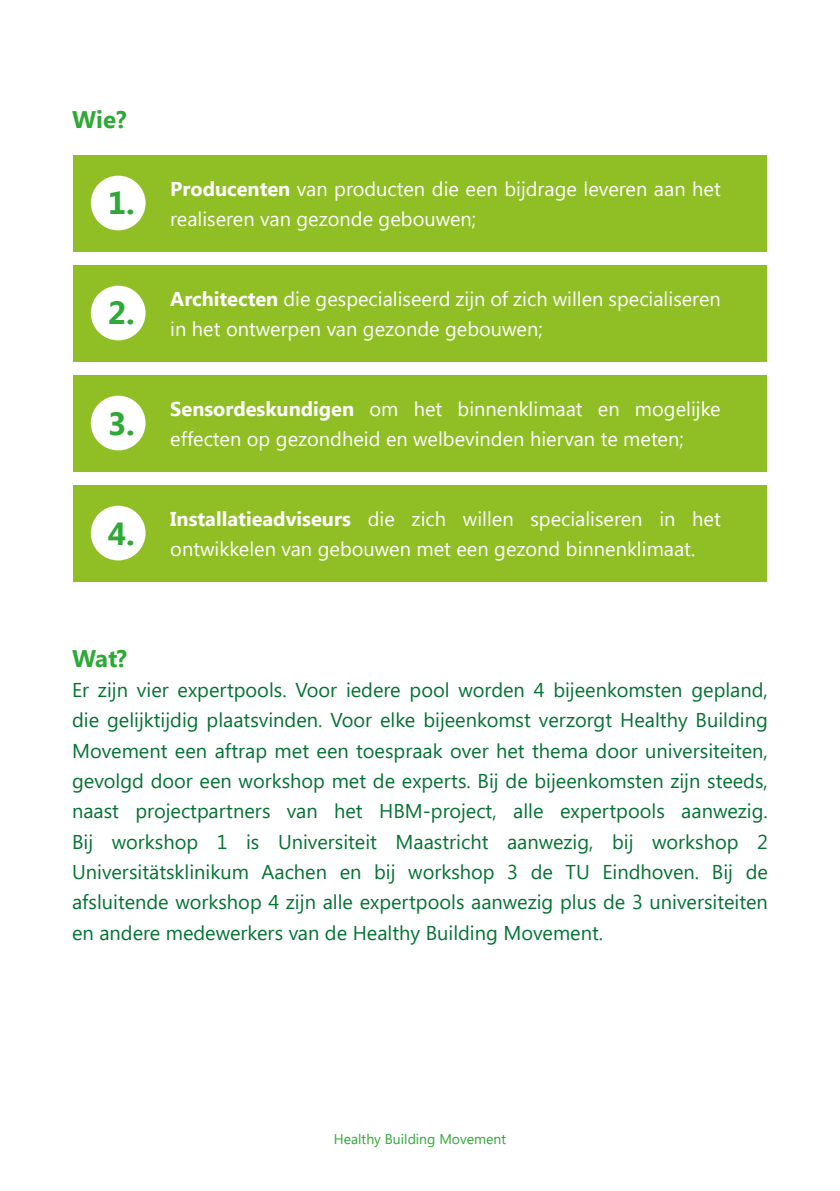
<style>
.page{position:relative;width:840px;height:1191px;background:#fff}
.page>*{position:absolute;margin:0;border:0;box-sizing:border-box;transform-origin:0 0}
.t1{font:700 32px "Segoe UI";color:#2ea836}
.t2{font:700 24px "Segoe UI";color:#2ea836}
.t3{font:20px/30.4px "Segoe UI";color:#037233;text-align:justify}
.t4{font:20px/30.4px "Segoe UI";color:#fff}
.t5{font:14px "Segoe UI";color:#2ea836}
.s1{font-weight:700}
</style>
<div class="page">
<div style="left:73px;top:155px;width:693px;height:96px;background:#8fbf25"></div>
<div style="left:73px;top:265px;width:693px;height:96px;background:#8fbf25"></div>
<div style="left:73px;top:375px;width:693px;height:96px;background:#8fbf25"></div>
<div style="left:73px;top:485px;width:693px;height:96px;background:#8fbf25"></div>
<div style="left:91px;top:176px;width:54px;height:54px;background:#fff;border-radius:50%"></div>
<div style="left:91px;top:286px;width:54px;height:54px;background:#fff;border-radius:50%"></div>
<div style="left:91px;top:396px;width:54px;height:54px;background:#fff;border-radius:50%"></div>
<div style="left:91px;top:506px;width:54px;height:54px;background:#fff;border-radius:50%"></div>
<p class="t2" style="left:72px;top:106px;width:56px">Wie?</p>
<h1 class="t1" style="left:108px;top:185px;width:29px">1.</h1>
<h1 class="t1" style="left:108px;top:295px;width:29px">2.</h1>
<h1 class="t1" style="left:108px;top:405px;width:29px">3.</h1>
<h1 class="t1" style="left:108px;top:515px;width:29px">4.</h1>
<p class="t4" style="left:170px;top:174px;width:551px"><span class="s1">Producenten</span> van producten die een bijdrage leveren aan het realiseren van gezonde gebouwen;</p>
<p class="t4" style="left:170px;top:284px;width:551px"><span class="s1">Architecten</span> die gespecialiseerd zijn of zich willen specialiseren in het ontwerpen van gezonde gebouwen;</p>
<p class="t4" style="left:170px;top:394px;width:551px"><span class="s1">Sensordeskundigen</span> om het binnenklimaat en mogelijke effecten op gezondheid en welbevinden hiervan te meten;</p>
<p class="t4" style="left:170px;top:503px;width:551px"><span class="s1">Installatieadviseurs</span> die zich willen specialiseren in het ontwikkelen van gebouwen met een gezond binnenklimaat.</p>
<p class="t2" style="left:72px;top:644px;width:56px">Wat?</p>
<p class="t3" style="left:72px;top:675px;width:697px">Er zijn vier expertpools. Voor iedere pool worden 4 bijeenkomsten gepland, die gelijktijdig plaatsvinden. Voor elke bijeenkomst verzorgt Healthy Building Movement een aftrap met een toespraak over het thema door universiteiten, gevolgd door een workshop met de experts. Bij de bijeenkomsten zijn steeds, naast projectpartners van het HBM-project, alle expertpools aanwezig.<br>Bij workshop 1 is Universiteit Maastricht aanwezig, bij workshop 2<br>Universitätsklinikum Aachen en bij workshop 3 de TU Eindhoven. Bij de afsluitende workshop 4 zijn alle expertpools aanwezig plus de 3 universiteiten en andere medewerkers van de Healthy Building Movement.</p>
<p class="t5" style="left:333px;top:1131px;width:174px">Healthy Building Movement</p>
</div>
